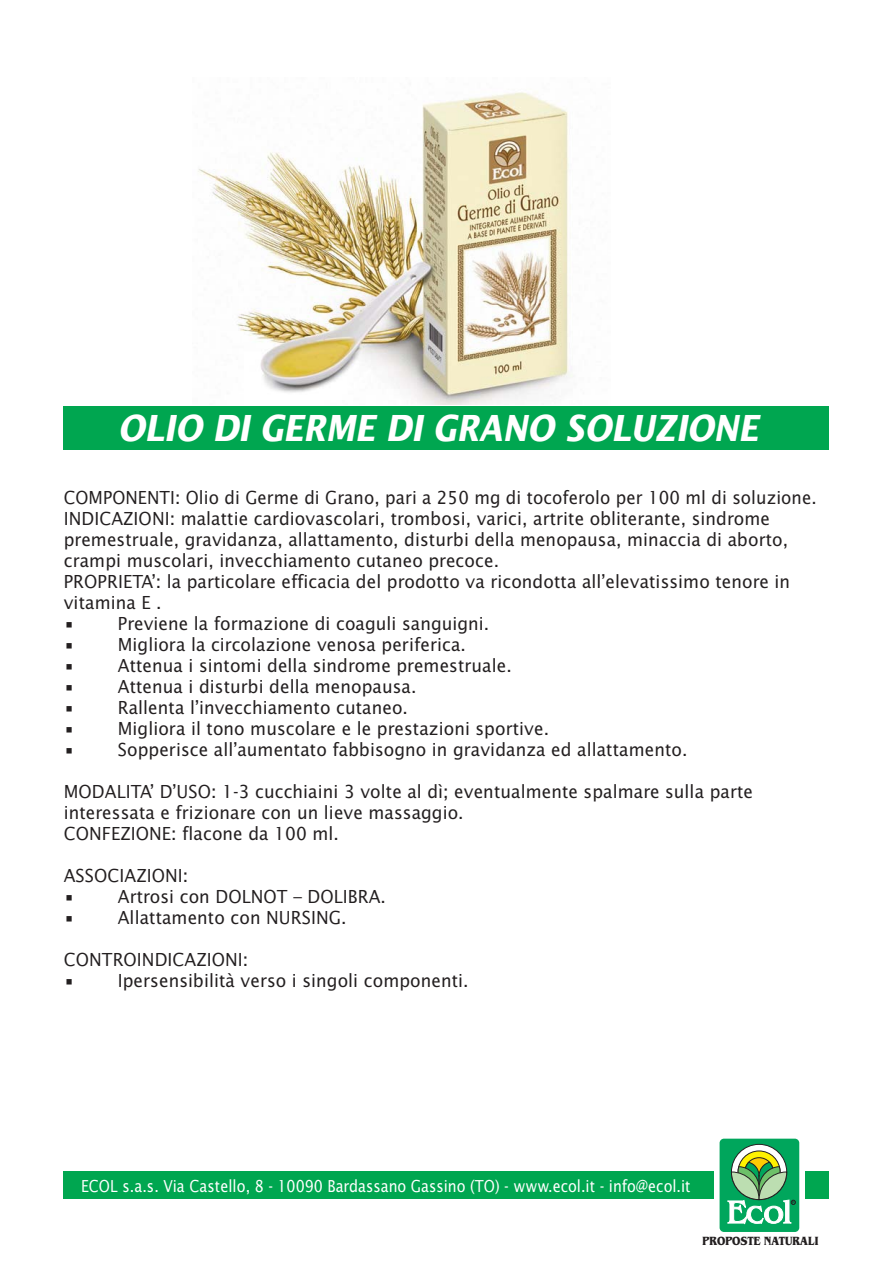
<style>
.page{position:relative;width:893px;height:1263px;background:#fff}
.page>*{position:absolute;margin:0;border:0;box-sizing:border-box;transform-origin:0 0}
.t1{font:italic 700 36px "Lucida Sans";letter-spacing:-.01em;color:#fff;scale:.88 1}
.t2{font:18px/21px "Lucida Sans";letter-spacing:.005em;color:#231f20;scale:.95 1}
.t3{font:18px/21px "Lucida Sans";letter-spacing:.005em;color:#231f20;scale:.93 1}
.t4{font:16.5px "Lucida Sans";color:#fff;scale:.87 1}
.t5{font:700 12.45px "Benguiat";letter-spacing:-.005em;color:#231f20;scale:.85 1}
</style>
<div class="page">
<div style="left:64px;top:406px;width:765px;height:44px;background:#00a650"></div>
<div style="left:64px;top:1172px;width:765px;height:27px;background:#00a650"></div>
<img style="left:198px;top:92px;width:375px;height:313px">
<div style="left:714px;top:1137px;width:90px;height:96px;background:#fff"></div>
<svg style="left:718px;top:1137px;width:82px;height:96px"></svg>
<div style="left:720px;top:1139px;width:79px;height:93px;background:#00a65c;border-radius:4px"></div>
<svg style="left:731px;top:1144px;width:56px;height:55px"></svg>
<svg style="left:738px;top:1151px;width:42px;height:42px"></svg>
<div style="left:738px;top:1150px;width:42px;height:43px;border:1px solid #231f20;border-radius:50%"></div>
<div style="left:745px;top:1158px;width:28px;height:28px;background:#ffcb04;border-radius:50%"></div>
<div style="left:744px;top:1157px;width:30px;height:30px;border:1px solid #231f20;border-radius:50%"></div>
<svg style="left:727px;top:1161px;width:69px;height:64px"></svg>
<h1 class="t1" style="left:118px;top:413px;width:730px">OLIO DI GERME DI GRANO SOLUZIONE</h1>
<p class="t3" style="left:64px;top:488px;width:811px">COMPONENTI: Olio di Germe di Grano, pari a 250 mg di tocoferolo per 100 ml di soluzione.<br>INDICAZIONI: malattie cardiovascolari, trombosi, varici, artrite obliterante, sindrome premestruale, gravidanza, allattamento, disturbi della menopausa, minaccia di aborto, crampi muscolari, invecchiamento cutaneo precoce.<br>PROPRIETA’: la particolare efficacia del prodotto va ricondotta all’elevatissimo tenore in vitamina E .</p>
<p class="t2" style="left:64px;top:614px;width:449px">• Previene la formazione di coaguli sanguigni.</p>
<p class="t2" style="left:64px;top:635px;width:425px">• Migliora la circolazione venosa periferica.</p>
<p class="t2" style="left:64px;top:656px;width:473px">• Attenua i sintomi della sindrome premestruale.</p>
<p class="t2" style="left:64px;top:677px;width:373px">• Attenua i disturbi della menopausa.</p>
<p class="t2" style="left:64px;top:698px;width:364px">• Rallenta l’invecchiamento cutaneo.</p>
<p class="t2" style="left:64px;top:719px;width:512px">• Migliora il tono muscolare e le prestazioni sportive.</p>
<p class="t2" style="left:64px;top:740px;width:658px">• Sopperisce all’aumentato fabbisogno in gravidanza ed allattamento.</p>
<p class="t2" style="left:64px;top:782px;width:727px">MODALITA’ D’USO: 1-3 cucchiaini 3 volte al dì; eventualmente spalmare sulla parte interessata e frizionare con un lieve massaggio.<br>CONFEZIONE: flacone da 100 ml.</p>
<p class="t2" style="left:64px;top:866px;width:133px">ASSOCIAZIONI:</p>
<p class="t2" style="left:64px;top:887px;width:341px">• Artrosi con DOLNOT – DOLIBRA.</p>
<p class="t2" style="left:64px;top:908px;width:299px">• Allattamento con NURSING.</p>
<p class="t2" style="left:64px;top:950px;width:196px">CONTROINDICAZIONI:</p>
<p class="t2" style="left:64px;top:971px;width:428px">• Ipersensibilità verso i singoli componenti.</p>
<p class="t4" style="left:81px;top:1179px;width:702px">ECOL s.a.s. Via Castello, 8 - 10090 Bardassano Gassino (TO) - www.ecol.it - info@ecol.it</p>
<p class="t5" style="left:703px;top:1237px;width:138px">PROPOSTE NATURALI</p>
</div>
